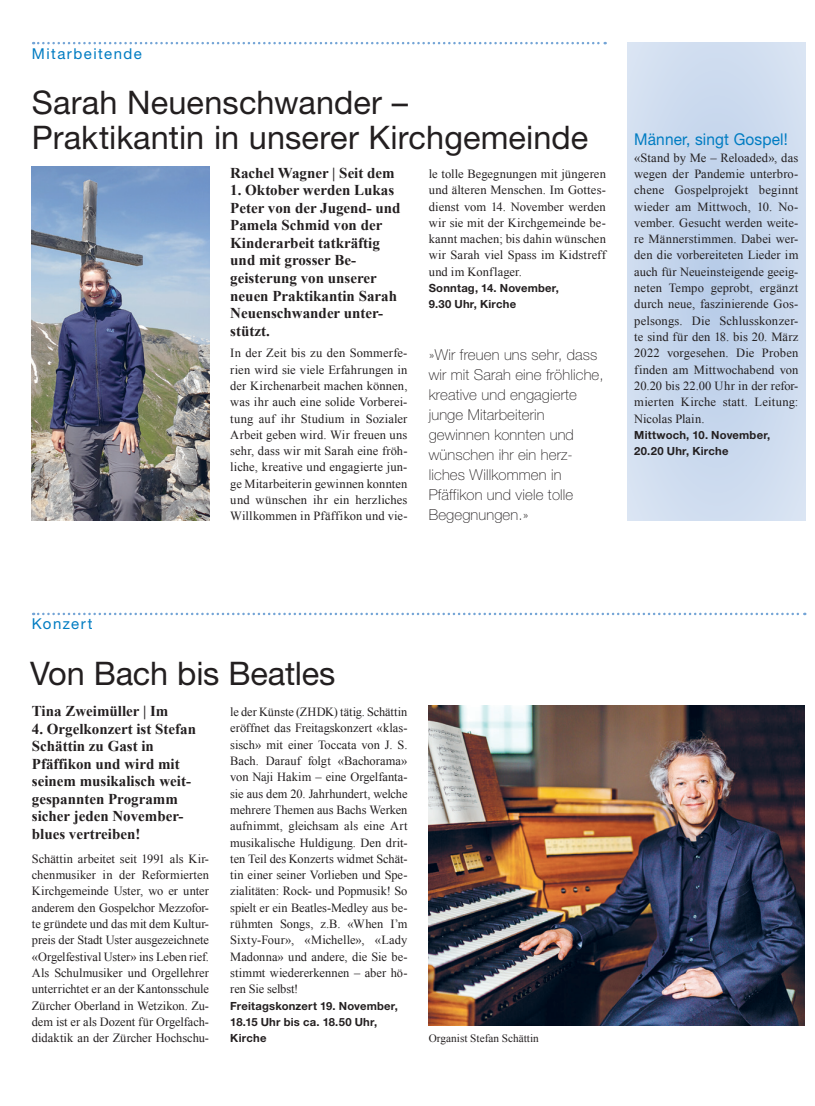
<style>
.page{position:relative;width:815px;height:1106px;background:#fff}
.page>*{position:absolute;margin:0;border:0;box-sizing:border-box;transform-origin:0 0}
._04_Haupttitel{font:32.5px/35px "Helvetica Neue LT Pro";color:#231f20}
._04a_Zwischentitel{font:16.25px "Helvetica Neue LT Pro";letter-spacing:.01em;color:#007cc2;scale:.95 1}
._01a_Lead{font:700 15px/17.5px "Times New Roman";color:#231f20}
._12_Quote{font:100 15px/20px "Helvetica Neue LT Pro";letter-spacing:.01em;color:#231f20}
._06_Kalender_Rubrik{font:15px "Helvetica Neue LT Pro";letter-spacing:.095em;color:#007cc2}
._00_Fliesstext{font:12.5px/16.2px "Times New Roman";letter-spacing:.005em;color:#231f20;text-align:justify}
._02_Schlusslead{font:700 11.25px/16.2px "Helvetica Neue LT Pro";letter-spacing:.02em;color:#231f20}
._05_Bildlegende{font:11.25px "Times New Roman";color:#231f20}
</style>
<div class="page">
<svg style="left:627px;top:42px;width:179px;height:478px;background:#cad9ee"></svg>
<svg style="left:33px;top:42px;width:573px;height:2px"></svg>
<svg style="left:33px;top:612px;width:772px;height:3px"></svg>
<img style="left:32px;top:166px;width:177px;height:354px">
<img style="left:429px;top:705px;width:375px;height:320px">
<p class="_06_Kalender_Rubrik" style="left:32px;top:44px;width:111px">Mitarbeitende</p>
<p class="_04_Haupttitel" style="left:32px;top:84px;width:558px">Sarah Neuenschwander –<br>Praktikantin in unserer Kirchgemeinde</p>
<p class="_01a_Lead" style="left:230px;top:164px;width:166px">Rachel Wagner | Seit dem</p>
<p class="_01a_Lead" style="left:230px;top:181px;width:172px">1. Oktober werden Lukas<br>Peter von der Jugend- und<br>Pamela Schmid von der<br>Kinderarbeit tatkräftig und mit grosser Be&shy;geisterung von unserer neuen Praktikantin Sarah<br>Neuenschwander unter&shy;stützt.</p>
<p class="_00_Fliesstext" style="left:230px;top:345px;width:179px">In der Zeit bis zu den Sommerfe&shy;rien wird sie viele Erfahrungen in der Kirchenarbeit machen können, was ihr auch eine solide Vorberei&shy;tung auf ihr Studium in Sozialer Arbeit geben wird. Wir freuen uns sehr, dass wir mit Sarah eine fröh&shy;liche, kreative und engagierte jun&shy;ge Mitarbeiterin gewinnen konnten und wünschen ihr ein herzliches Willkommen in Pfäffikon und vie-</p>
<p class="_00_Fliesstext" style="left:429px;top:165px;width:179px">le tolle Begegnungen mit jüngeren und älteren Menschen. Im Gottes&shy;dienst vom 14. November werden wir sie mit der Kirchgemeinde be&shy;kannt machen; bis dahin wünschen wir Sarah viel Spass im Kidstreff und im Konflager.</p>
<p class="_02_Schlusslead" style="left:429px;top:280px;width:132px">Sonntag, 14. November,<br>9.30 Uhr, Kirche</p>
<p class="_12_Quote" style="left:429px;top:345px;width:176px">»Wir freuen uns sehr, dass wir mit Sarah eine fröhliche, kreative und engagierte junge Mitarbeiterin gewinnen konnten und wünschen ihr ein herz&shy;liches Willkommen in<br>Pfäffikon und viele tolle<br>Begegnungen.»</p>
<p class="_04a_Zwischentitel" style="left:634px;top:129px;width:163px">Männer, singt Gospel!</p>
<p class="_00_Fliesstext" style="left:634px;top:149px;width:166px">«Stand by Me – Reloaded», das wegen der Pandemie unterbro&shy;chene Gospelprojekt beginnt wieder am Mittwoch, 10. No&shy;vember. Gesucht werden weite&shy;re Männerstimmen. Dabei wer&shy;den die vorbereiteten Lieder im auch für Neueinsteigende geeig&shy;neten Tempo geprobt, ergänzt durch neue, faszinierende Gos&shy;pelsongs. Die Schlusskonzer&shy;te sind für den 18. bis 20. März 2022 vorgesehen. Die Proben finden am Mittwochabend von 20.20 bis 22.00 Uhr in der refor&shy;mierten Kirche statt. Leitung:<br>Nicolas Plain.</p>
<p class="_02_Schlusslead" style="left:634px;top:426px;width:138px">Mittwoch, 10. November,<br>20.20 Uhr, Kirche</p>
<p class="_06_Kalender_Rubrik" style="left:32px;top:615px;width:62px">Konzert</p>
<p class="_04_Haupttitel" style="left:30px;top:655px;width:307px">Von Bach bis Beatles</p>
<p class="_01a_Lead" style="left:32px;top:702px;width:138px">Tina Zweimüller | Im</p>
<p class="_01a_Lead" style="left:32px;top:719px;width:166px">4. Orgelkonzert ist Stefan<br>Schättin zu Gast in<br>Pfäffikon und wird mit seinem musikalisch weit&shy;gespannten Programm sicher jeden November&shy;blues vertreiben!</p>
<p class="_00_Fliesstext" style="left:32px;top:850px;width:179px">Schättin arbeitet seit 1991 als Kir&shy;chenmusiker in der Reformierten Kirchgemeinde Uster, wo er unter anderem den Gospelchor Mezzofor&shy;te gründete und das mit dem Kultur&shy;preis der Stadt Uster ausgezeichnete «Orgelfestival Uster» ins Leben rief.</p>
<p class="_00_Fliesstext" style="left:32px;top:964px;width:179px">Als Schulmusiker und Orgellehrer unterrichtet er an der Kantonsschule Zürcher Oberland in Wetzikon. Zu&shy;dem ist er als Dozent für Orgelfach&shy;didaktik an der Zürcher Hochschu-</p>
<p class="_00_Fliesstext" style="left:230px;top:703px;width:179px">le der Künste (ZHDK) tätig. Schättin eröffnet das Freitagskonzert «klas&shy;sisch» mit einer Toccata von J. S.<br>Bach. Darauf folgt «Bachorama» von Naji Hakim – eine Orgelfanta&shy;sie aus dem 20. Jahrhundert, welche mehrere Themen aus Bachs Werken aufnimmt, gleichsam als eine Art musikalische Huldigung. Den drit&shy;ten Teil des Konzerts widmet Schät&shy;tin einer seiner Vorlieben und Spe&shy;zialitäten: Rock- und Popmusik! So spielt er ein Beatles-Medley aus be&shy;rühmten Songs, z.B. «When I’m Sixty-Four», «Michelle», «Lady Madonna» und andere, die Sie be&shy;stimmt wiedererkennen – aber hö&shy;ren Sie selbst!</p>
<p class="_02_Schlusslead" style="left:230px;top:997px;width:169px">Freitagskonzert 19. November,<br>18.15 Uhr bis ca. 18.50 Uhr,<br>Kirche</p>
<p class="_05_Bildlegende" style="left:429px;top:1030px;width:111px">Organist Stefan Schättin</p>
</div>
